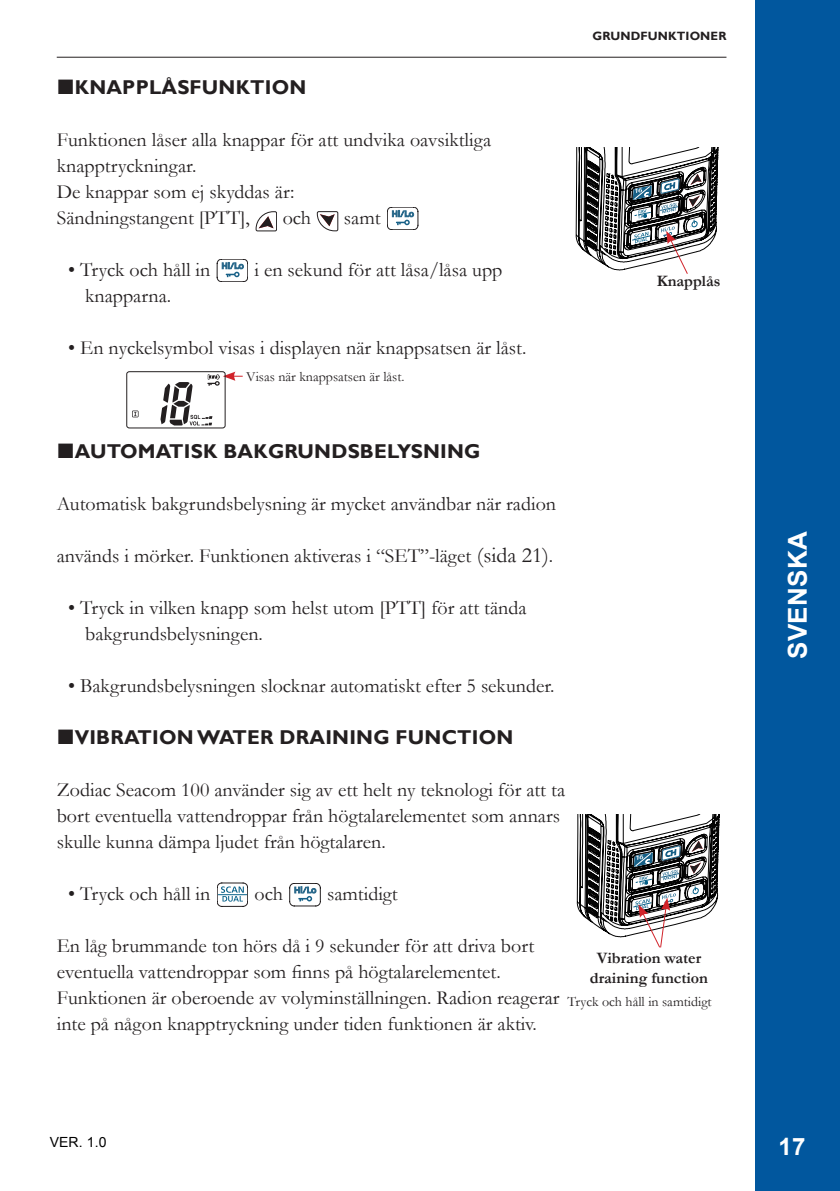
<style>
.page{position:relative;width:840px;height:1191px;background:#fff}
.page>*{position:absolute;margin:0;border:0;box-sizing:border-box;transform-origin:0 0}
.t1{font:700 26px "Arial";letter-spacing:.01em;color:#fff}
.t2{font:700 24px "Arial";color:#fff}
.Brödtext{font:20px/26px "Garamond";color:#231f20}
.t3{font:700 20px "Gill Sans";letter-spacing:.01em;color:#231f20}
.Bildtext_rubrik{font:700 16px/20.8px "Garamond";color:#231f20;text-align:center}
.Bildtext_bröd{font:14px "Garamond";color:#231f20}
.t4{font:14px "Arial";color:#000}
.t5{font:700 12px "Gill Sans";color:#231f20}
.s1{font-size:22px}
</style>
<div class="page">
<div style="left:754px;top:0;width:85px;height:1191px;background:#01579e"></div>
<hr style="left:57px;top:57px;width:669px;height:1px;background:#231f20">
<svg style="left:256px;top:211px;width:21px;height:20px"></svg>
<svg style="left:317px;top:211px;width:21px;height:20px"></svg>
<svg style="left:387px;top:207px;width:31px;height:23px"></svg>
<svg style="left:217px;top:259px;width:31px;height:23px"></svg>
<svg style="left:217px;top:882px;width:31px;height:24px"></svg>
<svg style="left:289px;top:883px;width:31px;height:23px"></svg>
<svg style="left:132px;top:410px;width:6px;height:7px"></svg>
<div style="left:126px;top:371px;width:99px;height:57px;border:1px solid #231f20;border-radius:3px"></div>
<svg style="left:160px;top:371px;width:82px;height:54px"></svg>
<svg style="left:575px;top:147px;width:144px;height:127px"></svg>
<svg style="left:576px;top:814px;width:144px;height:134px"></svg>
<p class="t3" style="left:75px;top:75px;width:233px">KNAPPLÅSFUNKTION</p>
<p class="Brödtext" style="left:57px;top:126px;width:436px">Funktionen låser alla knappar för att undvika oavsiktliga knapptryckningar.<br>De knappar som ej skyddas är:<br>Sändningstangent [PTT],</p>
<p class="Brödtext" style="left:282px;top:204px;width:30px">och</p>
<p class="Brödtext" style="left:344px;top:204px;width:38px">samt</p>
<p class="Brödtext" style="left:68px;top:256px;width:144px">• Tryck och håll in</p>
<p class="Brödtext" style="left:254px;top:256px;width:249px">i en sekund för att låsa/låsa upp</p>
<p class="Brödtext" style="left:85px;top:282px;width:88px">knapparna.</p>
<p class="Brödtext" style="left:68px;top:334px;width:459px">• En nyckelsymbol visas i displayen när knappsatsen är låst.</p>
<p class="Bildtext_bröd" style="left:246px;top:367px;width:160px">Visas när knappsatsen är låst.</p>
<p class="t5" style="left:592px;top:29px;width:19px">GRUNDFUNKTIONER</p>
<p class="Bildtext_rubrik" style="left:656px;top:271px;width:65px">Knapplås</p>
<p class="t3" style="left:75px;top:439px;width:407px">AUTOMATISK BAKGRUNDSBELYSNING</p>
<p class="Brödtext" style="left:57px;top:490px;width:500px">Automatisk bakgrundsbelysning är mycket användbar när radion</p>
<p class="Brödtext" style="left:57px;top:542px;width:498px">används i mörker. Funktionen aktiveras i “SET”-läget <span class="s1">(sida 21)</span>.</p>
<p class="Brödtext" style="left:85px;top:594px;width:443px;text-indent:-17px">• Tryck in vilken knapp som helst utom [PTT] för att tända bakgrundsbelysningen.</p>
<p class="Brödtext" style="left:68px;top:672px;width:488px">• Bakgrundsbelysningen slocknar automatiskt efter 5 sekunder.</p>
<p class="t3" style="left:75px;top:725px;width:440px">VIBRATION WATER DRAINING FUNCTION</p>
<p class="Brödtext" style="left:57px;top:776px;width:509px">Zodiac Seacom 100 använder sig av ett helt ny teknologi för att ta bort eventuella vattendroppar från högtalarelementet som annars skulle kunna dämpa ljudet från högtalaren.</p>
<p class="Brödtext" style="left:68px;top:880px;width:144px">• Tryck och håll in</p>
<p class="Brödtext" style="left:254px;top:880px;width:30px">och</p>
<p class="Brödtext" style="left:327px;top:880px;width:72px">samtidigt</p>
<p class="Brödtext" style="left:57px;top:932px;width:504px">En låg brummande ton hörs då i 9 sekunder för att driva bort eventuella vattendroppar som finns på högtalarelementet.<br>Funktionen är oberoende av volyminställningen. Radion reagerar inte på någon knapptryckning under tiden funktionen är aktiv.</p>
<p class="Bildtext_rubrik" style="left:589px;top:947px;width:119px">Vibration water draining function</p>
<p class="Bildtext_bröd" style="left:567px;top:992px;width:145px">Tryck och håll in samtidigt</p>
<h1 class="t1" style="left:780px;top:659px;width:129px;rotate:-90deg">SVENSKA</h1>
<p class="t4" style="left:50px;top:1133px;width:59px">VER. 1.0</p>
<p class="t2" style="left:721px;top:1130px;width:85px">17 17</p>
</div>
